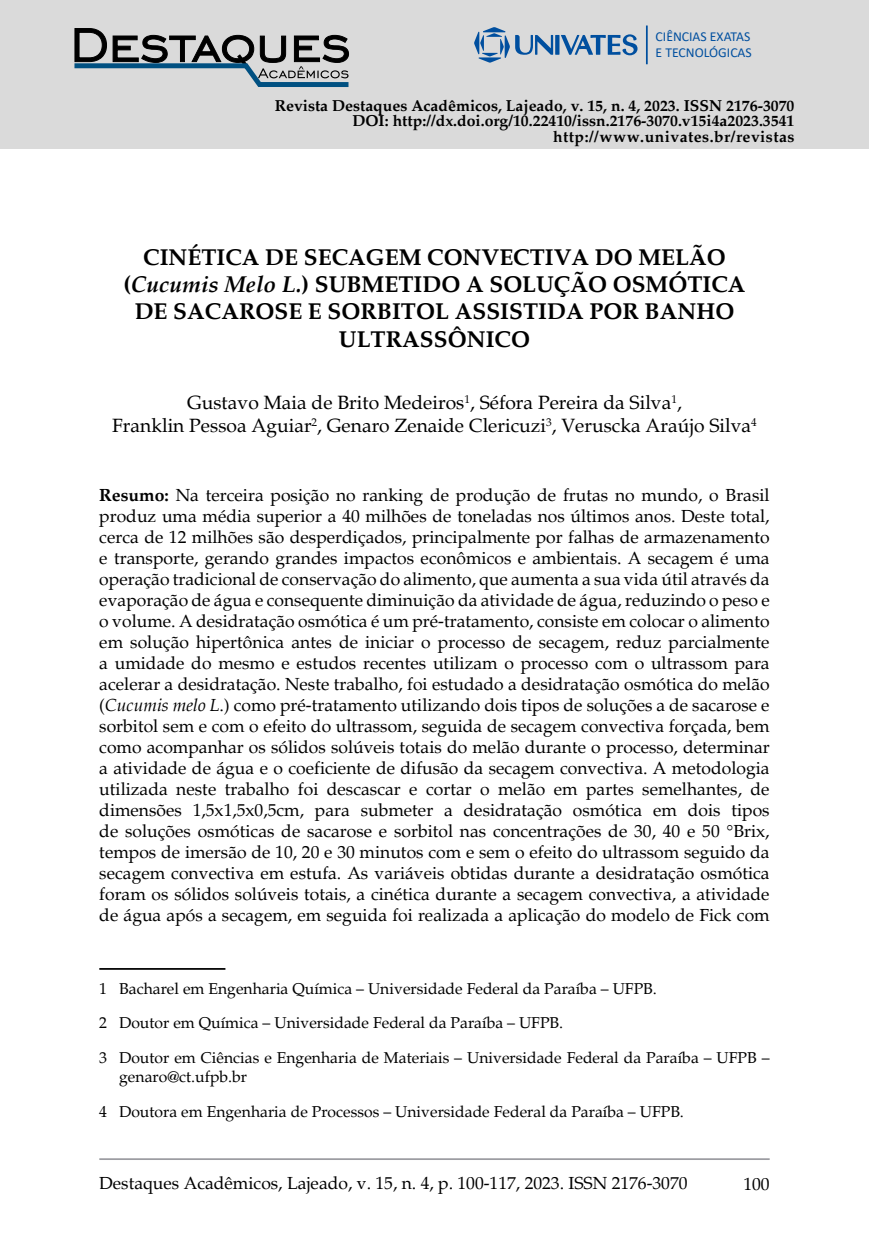
<style>
.page{position:relative;width:869px;height:1241px;background:#fff}
.page>*{position:absolute;margin:0;border:0;box-sizing:border-box;transform-origin:0 0}
.t1{font:700 22.75px/27.3px "Palatino";color:#000;text-align:center}
.t2{font:19.25px/23.1px "Palatino";color:#000;text-align:center}
.t3{font:17.5px/21px "Palatino";color:#000;text-align:justify}
.t4{font:15.75px/18.9px "Palatino";color:#000}
.t5{font:700 15.75px/15.8px "Palatino";color:#000;text-align:right}
.t6{font:13.65px/16.4px "Calibri";color:#004f9f}
.s1{font-style:italic}
.s2{font-weight:700}
</style>
<div class="page">
<hr style="left:99px;top:1157px;width:670px;height:2px;background:#9c9da2">
<div style="left:0;top:0;width:868px;height:149px;background:#dadada"></div>
<svg style="left:555px;top:35px;width:4px;height:20px"></svg>
<svg style="left:515px;top:35px;width:38px;height:20px"></svg>
<svg style="left:561px;top:34px;width:76px;height:21px"></svg>
<svg style="left:474px;top:27px;width:35px;height:36px"></svg>
<hr style="left:645px;top:25px;width:2px;height:39px;background:#004f9f">
<svg style="left:74px;top:28px;width:275px;height:59px"></svg>
<hr style="left:99px;top:967px;width:126px;height:2px;background:#000">
<p class="t6" style="left:655px;top:28px;width:98px">CIÊNCIAS EXATAS<br>E TECNOLÓGICAS</p>
<p class="t5" style="left:274px;top:98px;width:521px">Revista Destaques Acadêmicos, Lajeado, v. 15, n. 4, 2023. ISSN 2176-3070<br>DOI: http://dx.doi.org/10.22410/issn.2176-3070.v15i4a2023.3541 http://www.univates.br/revistas</p>
<h1 class="t1" style="left:123px;top:243px;width:623px">CINÉTICA DE SECAGEM CONVECTIVA DO MELÃO (<span class="s1">Cucumis Melo L.</span>) SUBMETIDO A SOLUÇÃO OSMÓTICA DE SACAROSE E SORBITOL ASSISTIDA POR BANHO ULTRASSÔNICO</h1>
<p class="t2" style="left:112px;top:391px;width:646px">Gustavo Maia de Brito Medeiros<sup>1</sup>, Séfora Pereira da Silva<sup>1</sup>,<br>Franklin Pessoa Aguiar<sup>2</sup>, Genaro Zenaide Clericuzi<sup>3</sup>, Veruscka Araújo Silva<sup>4</sup></p>
<p class="t3" style="left:99px;top:484px;width:671px"><span class="s2">Resumo:</span> Na terceira posição no ranking de produção de frutas no mundo, o Brasil produz uma média superior a 40 milhões de toneladas nos últimos anos. Deste total, cerca de 12 milhões são desperdiçados, principalmente por falhas de armazenamento e transporte, gerando grandes impactos econômicos e ambientais. A secagem é uma operação tradicional de conservação do alimento, que aumenta a sua vida útil através da evaporação de água e consequente diminuição da atividade de água, reduzindo o peso e o volume. A desidratação osmótica é um pré-tratamento, consiste em colocar o alimento em solução hipertônica antes de iniciar o processo de secagem, reduz parcialmente a umidade do mesmo e estudos recentes utilizam o processo com o ultrassom para acelerar a desidratação. Neste trabalho, foi estudado a desidratação osmótica do melão (<span class="s1">Cucumis melo L</span>.) como pré-tratamento utilizando dois tipos de soluções a de sacarose e sorbitol sem e com o efeito do ultrassom, seguida de secagem convectiva forçada, bem como acompanhar os sólidos solúveis totais do melão durante o processo, determinar a atividade de água e o coeficiente de difusão da secagem convectiva. A metodologia utilizada neste trabalho foi descascar e cortar o melão em partes semelhantes, de dimensões 1,5x1,5x0,5cm, para submeter a desidratação osmótica em dois tipos de soluções osmóticas de sacarose e sorbitol nas concentrações de 30, 40 e 50 °Brix, tempos de imersão de 10, 20 e 30 minutos com e sem o efeito do ultrassom seguido da secagem convectiva em estufa. As variáveis obtidas durante a desidratação osmótica foram os sólidos solúveis totais, a cinética durante a secagem convectiva, a atividade de água após a secagem, em seguida foi realizada a aplicação do modelo de Fick com</p>
<p class="t4" style="left:99px;top:979px;width:558px">1 Bacharel em Engenharia Química – Universidade Federal da Paraíba – UFPB.</p>
<p class="t4" style="left:99px;top:1013px;width:465px">2 Doutor em Química – Universidade Federal da Paraíba – UFPB.</p>
<p class="t4" style="left:119px;top:1048px;width:651px;text-indent:-20px">3 Doutor em Ciências e Engenharia de Materiais – Universidade Federal da Paraíba – UFPB – genaro@ct.ufpb.br</p>
<p class="t4" style="left:99px;top:1102px;width:586px">4 Doutora em Engenharia de Processos – Universidade Federal da Paraíba – UFPB.</p>
<p class="t3" style="left:99px;top:1172px;width:589px">Destaques Acadêmicos, Lajeado, v. 15, n. 4, p. 100-117, 2023. ISSN 2176-3070</p>
<p class="t3" style="left:743px;top:1173px;width:28px">100</p>
</div>
